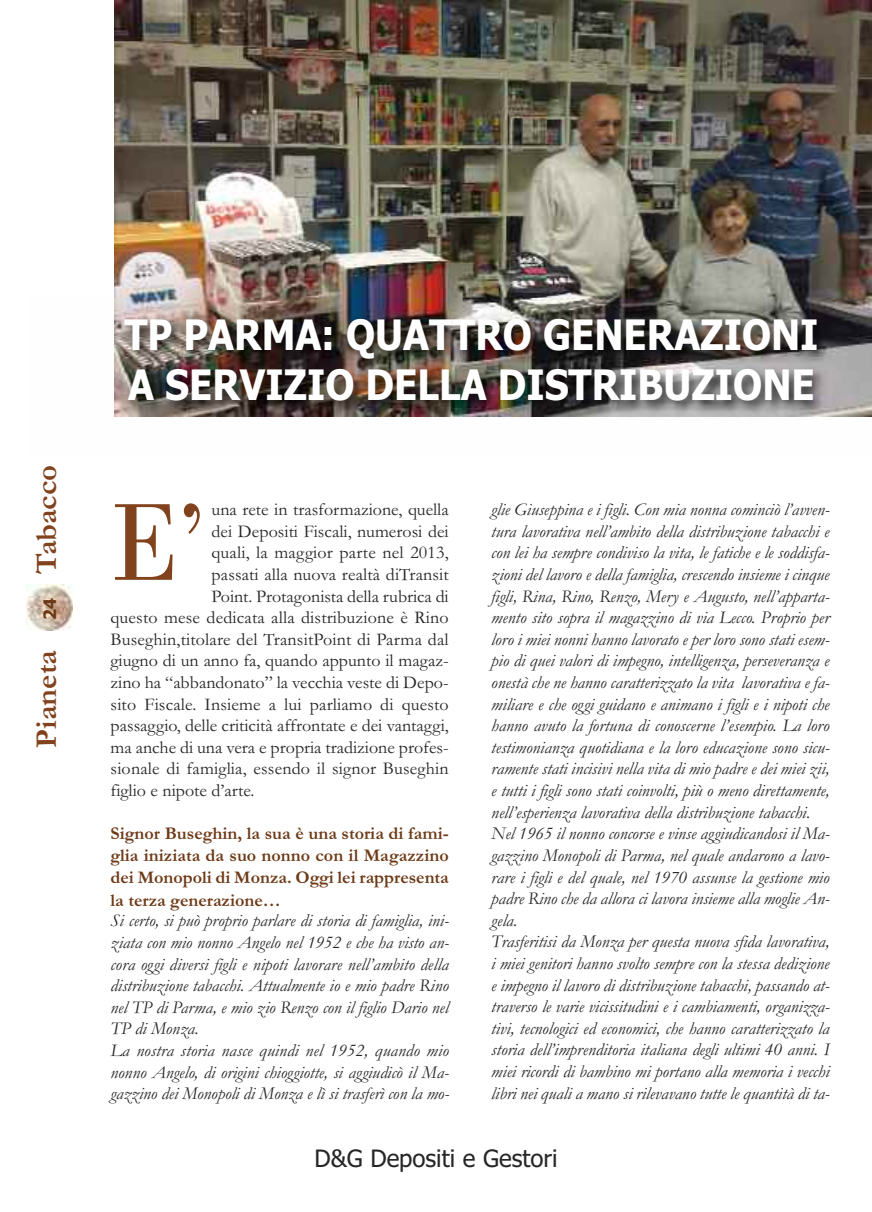
<style>
.page{position:relative;width:872px;height:1212px;background:#fff}
.page>*{position:absolute;margin:0;border:0;box-sizing:border-box;transform-origin:0 0}
.t1{font:115.5px "Bodoni";color:#81421e;scale:.85 1}
.t2{font:700 42px/50.4px "Tahoma";color:#fff;scale:.9 1}
.t3{font:700 30.6px "Garamond";color:#81421e}
.t4{font:24px "Tahoma";color:#272627}
.t5{font:italic 18px/21.6px "Garamond";color:#272627}
.t6{font:18px "Garamond";color:#272627}
.t7{font:700 18px/21.6px "Garamond";color:#6d3916;text-align:justify}
.t8{font:700 17.25px "Tahoma";color:#6d3916}
</style>
<div class="page">
<img style="left:27px;top:585px;width:46px;height:46px">
<img style="left:115px;top:0;width:757px;height:298px">
<img style="left:115px;top:298px;width:757px;height:119px">
<h3 class="t3" style="left:28px;top:574px;width:110px;rotate:-90deg">Tabacco</h3>
<p class="t8" style="left:40px;top:620px;width:24px;rotate:-90deg">24</p>
<h3 class="t3" style="left:28px;top:747px;width:99px;rotate:-90deg">Pianeta</h3>
<h2 class="t2" style="left:124px;top:310px;width:773px">TP PARMA: QUATTRO GENERAZIONI<br>A SERVIZIO DELLA DISTRIBUZIONE</h2>
<h1 class="t1" style="left:110px;top:472px;width:113px">E’</h1>
<p class="t6" style="left:212px;top:498px;width:239px">una rete in trasformazione, quella</p>
<p class="t6" style="left:212px;top:520px;width:239px">dei Depositi Fiscali, numerosi dei</p>
<p class="t6" style="left:212px;top:542px;width:239px">quali, la maggior parte nel 2013,</p>
<p class="t6" style="left:212px;top:563px;width:239px">passati alla nuova realtà diTransit</p>
<p class="t6" style="left:212px;top:585px;width:239px">Point. Protagonista della rubrica di</p>
<p class="t6" style="left:111px;top:606px;width:340px">questo mese dedicata alla distribuzione è Rino</p>
<p class="t6" style="left:111px;top:628px;width:340px">Buseghin,titolare del TransitPoint di Parma dal</p>
<p class="t6" style="left:111px;top:650px;width:340px">giugno di un anno fa, quando appunto il magaz-</p>
<p class="t6" style="left:111px;top:671px;width:340px">zino ha “abbandonato” la vecchia veste di Depo-</p>
<p class="t6" style="left:111px;top:693px;width:340px">sito Fiscale. Insieme a lui parliamo di questo</p>
<p class="t6" style="left:111px;top:714px;width:340px">passaggio, delle criticità affrontate e dei vantaggi,</p>
<p class="t6" style="left:111px;top:736px;width:340px">ma anche di una vera e propria tradizione profes-</p>
<p class="t6" style="left:111px;top:758px;width:340px">sionale di famiglia, essendo il signor Buseghin</p>
<p class="t6" style="left:111px;top:779px;width:145px">figlio e nipote d’arte.</p>
<p class="t7" style="left:111px;top:822px;width:340px">Signor Buseghin, la sua è una storia di fami&shy;glia iniziata da suo nonno con il Magazzino dei Monopoli di Monza. Oggi lei rappresenta</p>
<p class="t7" style="left:111px;top:889px;width:172px">la terza generazione…</p>
<p class="t5" style="left:111px;top:909px;width:340px">Si certo, si può proprio parlare di storia di famiglia, ini&shy;ziata con mio nonno Angelo nel 1952 e che ha visto an&shy;cora oggi diversi figli e nipoti lavorare nell’ambito della distribuzione tabacchi. Attualmente io e mio padre Rino nel TP di Parma, e mio zio Renzo con il figlio Dario nel TP di Monza.<br>La nostra storia nasce quindi nel 1952, quando mio nonno Angelo, di origini chioggiotte, si aggiudicò il Ma&shy;gazzino dei Monopoli di Monza e lì si trasferì con la mo-</p>
<p class="t5" style="left:491px;top:498px;width:340px">glie Giuseppina e i figli. Con mia nonna cominciò l’avven&shy;tura lavorativa nell’ambito della distribuzione tabacchi e con lei ha sempre condiviso la vita, le fatiche e le soddisfa&shy;zioni del lavoro e della famiglia, crescendo insieme i cinque figli, Rina, Rino, Renzo, Mery e Augusto, nell’apparta&shy;mento sito sopra il magazzino di via Lecco. Proprio per loro i miei nonni hanno lavorato e per loro sono stati esem&shy;pio di quei valori di impegno, intelligenza, perseveranza e onestà che ne hanno caratterizzato la vita lavorativa e fa&shy;miliare e che oggi guidano e animano i figli e i nipoti che hanno avuto la fortuna di conoscerne l’esempio. La loro testimonianza quotidiana e la loro educazione sono sicu&shy;ramente stati incisivi nella vita di mio padre e dei miei zii, e tutti i figli sono stati coinvolti, più o meno direttamente, nell’esperienza lavorativa della distribuzione tabacchi.<br>Nel 1965 il nonno concorse e vinse aggiudicandosi il Ma&shy;gazzino Monopoli di Parma, nel quale andarono a lavo&shy;rare i figli e del quale, nel 1970 assunse la gestione mio padre Rino che da allora ci lavora insieme alla moglie An&shy;gela.<br>Trasferitisi da Monza per questa nuova sfida lavorativa, i miei genitori hanno svolto sempre con la stessa dedizione e impegno il lavoro di distribuzione tabacchi, passando at&shy;traverso le varie vicissitudini e i cambiamenti, organizza&shy;tivi, tecnologici ed economici, che hanno caratterizzato la storia dell’imprenditoria italiana degli ultimi 40 anni. I miei ricordi di bambino mi portano alla memoria i vecchi libri nei quali a mano si rilevavano tutte le quantità di ta-</p>
<h3 class="t4" style="left:314px;top:1144px;width:245px">D&amp;G Depositi e Gestori</h3>
</div>
